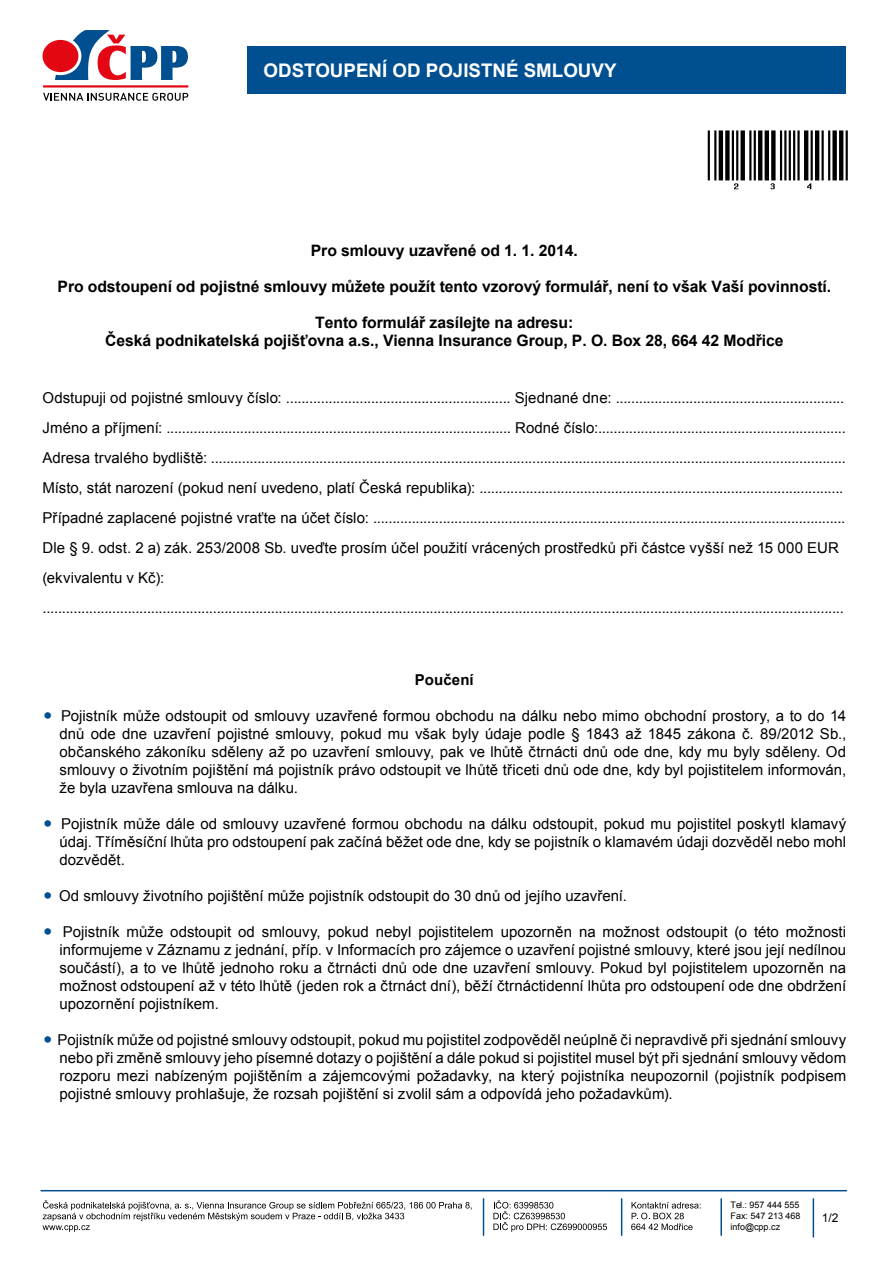
<style>
.page{position:relative;width:893px;height:1263px;background:#fff}
.page>*{position:absolute;margin:0;border:0;box-sizing:border-box;transform-origin:0 0}
.t1{font:700 18.75px "Arial";color:#fff}
.t2{font:700 15.75px/18px "Arial";letter-spacing:-.005em;color:#000;text-align:center}
.t3{font:15px/18px "Arial";letter-spacing:.005em;color:#000;text-align:justify}
.t4{font:700 15px "Arial";letter-spacing:.005em;color:#000}
.t5{font:12px "Arial";color:#000}
.t6{font:9px/10.8px "Arial";color:#000;text-align:justify}
.s1{font-family:"Vesta Pro";font-size:21px;color:#004f91}
</style>
<div class="page">
<svg style="left:55px;top:30px;width:133px;height:50px"></svg>
<div style="left:43px;top:40px;width:35px;height:32px;background:#e30613;border-radius:50%"></div>
<hr style="left:43px;top:85px;width:145px;height:3px;background:#e30613">
<svg style="left:43px;top:93px;width:145px;height:8px"></svg>
<div style="left:248px;top:46px;width:598px;height:48px;background:#004f91"></div>
<img style="left:707px;top:130px;width:141px;height:60px">
<hr style="left:41px;top:1190px;width:805px;height:1px;background:#004f91">
<svg style="left:43px;top:1200px;width:429px;height:32px"></svg>
<svg style="left:493px;top:1200px;width:114px;height:32px"></svg>
<hr style="left:813px;top:1199px;width:1px;height:38px;background:#004f91">
<hr style="left:483px;top:1199px;width:1px;height:36px;background:#004f91">
<svg style="left:631px;top:1202px;width:70px;height:28px"></svg>
<hr style="left:621px;top:1199px;width:1px;height:36px;background:#004f91">
<hr style="left:720px;top:1199px;width:2px;height:36px;background:#004f91">
<p class="t1" style="left:264px;top:58px;width:354px">ODSTOUPENÍ OD POJISTNÉ SMLOUVY</p>
<p class="t2" style="left:311px;top:242px;width:268px">Pro smlouvy uzavřené od 1. 1. 2014.</p>
<p class="t2" style="left:58px;top:278px;width:775px">Pro odstoupení od pojistné smlouvy můžete použít tento vzorový formulář, není to však Vaší povinností.</p>
<p class="t2" style="left:105px;top:314px;width:680px">Tento formulář zasílejte na adresu:<br>Česká podnikatelská pojišťovna a.s., Vienna Insurance Group, P. O. Box 28, 664 42 Modřice</p>
<p class="t3" style="left:43px;top:383px;width:805px;line-height:30px;text-align:left">Odstupuji od pojistné smlouvy číslo: .......................................................... Sjednané dne: ...........................................................<br>Jméno a příjmení: ......................................................................................... Rodné číslo:................................................................<br>Adresa trvalého bydliště: ....................................................................................................................................................................<br>Místo, stát narození (pokud není uvedeno, platí Česká republika): ..............................................................................................<br>Případné zaplacené pojistné vraťte na účet číslo: ..........................................................................................................................<br>Dle § 9. odst. 2 a) zák. 253/2008 Sb. uveďte prosím účel použití vrácených prostředků při částce vyšší než 15 000 EUR (ekvivalentu v Kč): ...............................................................................................................................................................................................................</p>
<p class="t4" style="left:415px;top:670px;width:60px">Poučení</p>
<p class="t3" style="left:60px;top:707px;width:788px;text-indent:-17px"><span class="s1">•</span> Pojistník může odstoupit od smlouvy uzavřené formou obchodu na dálku nebo mimo obchodní prostory, a to do 14 dnů ode dne uzavření pojistné smlouvy, pokud mu však byly údaje podle § 1843 až 1845 zákona č. 89/2012 Sb., občanského zákoníku sděleny až po uzavření smlouvy, pak ve lhůtě čtrnácti dnů ode dne, kdy mu byly sděleny. Od smlouvy o životním pojištění má pojistník právo odstoupit ve lhůtě třiceti dnů ode dne, kdy byl pojistitelem informován, že byla uzavřena smlouva na dálku.</p>
<p class="t3" style="left:60px;top:815px;width:788px;text-indent:-17px"><span class="s1">•</span> Pojistník může dále od smlouvy uzavřené formou obchodu na dálku odstoupit, pokud mu pojistitel poskytl klamavý údaj. Tříměsíční lhůta pro odstoupení pak začíná běžet ode dne, kdy se pojistník o klamavém údaji dozvěděl nebo mohl dozvědět.</p>
<p class="t3" style="left:43px;top:887px;width:586px"><span class="s1">•</span> Od smlouvy životního pojištění může pojistník odstoupit do 30 dnů od jejího uzavření.</p>
<p class="t3" style="left:60px;top:923px;width:788px;text-indent:-17px"><span class="s1">•</span> Pojistník může odstoupit od smlouvy, pokud nebyl pojistitelem upozorněn na možnost odstoupit (o této možnosti informujeme v Záznamu z jednání, příp. v Informacích pro zájemce o uzavření pojistné smlouvy, které jsou její nedílnou součástí), a to ve lhůtě jednoho roku a čtrnácti dnů ode dne uzavření smlouvy. Pokud byl pojistitelem upozorněn na možnost odstoupení až v této lhůtě (jeden rok a čtrnáct dní), běží čtrnáctidenní lhůta pro odstoupení ode dne obdržení upozornění pojistníkem.</p>
<p class="t3" style="left:60px;top:1031px;width:788px;text-indent:-17px"><span class="s1">•</span> Pojistník může od pojistné smlouvy odstoupit, pokud mu pojistitel zodpověděl neúplně či nepravdivě při sjednání smlouvy nebo při změně smlouvy jeho písemné dotazy o pojištění a dále pokud si pojistitel musel být při sjednání smlouvy vědom rozporu mezi nabízeným pojištěním a zájemcovými požadavky, na který pojistníka neupozornil (pojistník podpisem pojistné smlouvy prohlašuje, že rozsah pojištění si zvolil sám a odpovídá jeho požadavkům).</p>
<p class="t6" style="left:730px;top:1200px;width:72px">Tel.: 957 444 555<br>Fax: 547 213 468 info@cpp.cz</p>
<p class="t5" style="left:822px;top:1209px;width:18px">1/2</p>
</div>
